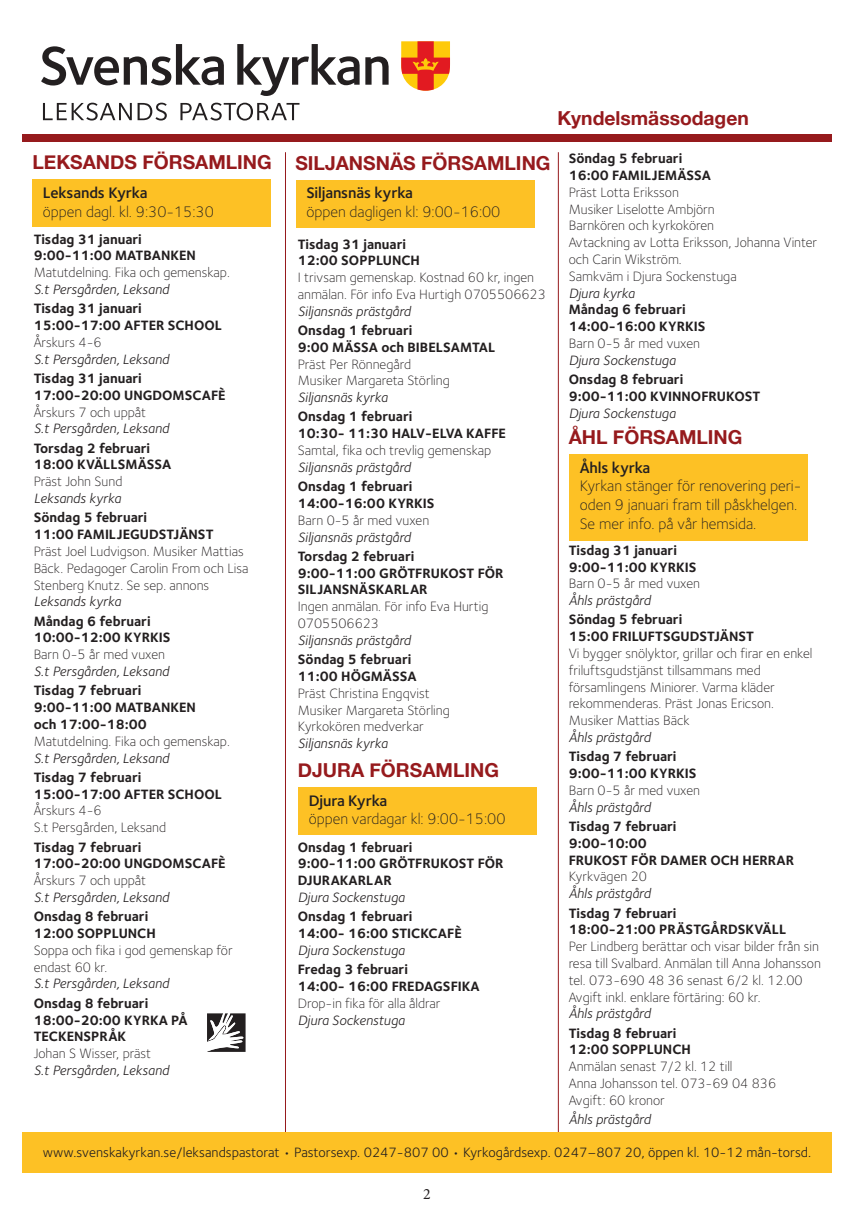
<style>
.page{position:relative;width:854px;height:1216px;background:#fff}
.page>*{position:absolute;margin:0;border:0;box-sizing:border-box;transform-origin:0 0}
.t1{font:700 19.25px "Helvetica Neue";color:#961a1d}
.t2{font:300 15.75px/18.9px "Foundry Sterling OT3";color:#231f20}
.t3{font:15.75px "Minion Pro";color:#231f20}
.t4{font:700 14px/16.8px "Foundry Sterling OT3";color:#231f20}
.t5{font:300 14px/16.8px "Foundry Sterling OT3";color:#231f20}
.t6{font:14px "Foundry Sterling OT3";color:#231f20}
.t7{font:italic 14px "Foundry Sterling OT3";color:#231f20}
.s1{font-weight:600}
.s2{font-weight:300}
.s3{font-weight:400;font-style:italic}
.s4{font-weight:700}
</style>
<div class="page">
<hr style="left:285px;top:152px;width:1px;height:1011px;background:#961a1d">
<div style="left:32px;top:179px;width:239px;height:48px;background:#fdc125"></div>
<svg style="left:43px;top:103px;width:124px;height:17px"></svg>
<svg style="left:180px;top:103px;width:119px;height:17px"></svg>
<svg style="left:365px;top:56px;width:23px;height:29px"></svg>
<svg style="left:41px;top:44px;width:183px;height:41px"></svg>
<svg style="left:237px;top:44px;width:122px;height:52px"></svg>
<svg style="left:401px;top:41px;width:49px;height:50px;background:#f07a30"></svg>
<hr style="left:558px;top:152px;width:1px;height:1011px;background:#961a1d">
<div style="left:298px;top:787px;width:238px;height:47px;background:#fdc125"></div>
<div style="left:296px;top:180px;width:238px;height:47px;background:#fdc125"></div>
<div style="left:22px;top:134px;width:809px;height:7px;background:#961a1d"></div>
<div style="left:22px;top:1131px;width:809px;height:41px;background:#fdc125"></div>
<svg style="left:207px;top:1013px;width:38px;height:38px"></svg>
<div style="left:569px;top:454px;width:238px;height:86px;background:#fdc125"></div>
<p class="t1" style="left:32px;top:146px;width:241px">LEKSANDS FÖRSAMLING</p>
<p class="t2" style="left:43px;top:182px;width:172px"><span class="s1">Leksands Kyrka<br></span>öppen dagl. kl. 9:30-15:30</p>
<p class="t4" style="left:34px;top:230px;width:198px">Tisdag 31 januari<br>9:00-11:00 MATBANKEN<br><span class="s2">Matutdelning. Fika och gemenskap.<br></span><span class="s3">S.t Persgården, Leksand</span></p>
<p class="t4" style="left:34px;top:299px;width:190px">Tisdag 31 januari<br>15:00-17:00 AFTER SCHOOL<br><span class="s2">Årskurs 4-6<br></span><span class="s3">S.t Persgården, Leksand</span></p>
<p class="t4" style="left:34px;top:369px;width:193px">Tisdag 31 januari<br>17:00-20:00 UNGDOMSCAFÈ<br><span class="s2">Årskurs 7 och uppåt<br></span><span class="s3">S.t Persgården, Leksand</span></p>
<p class="t4" style="left:34px;top:439px;width:139px">Torsdag 2 februari<br>18:00 KVÄLLSMÄSSA<br><span class="s2">Präst John Sund<br></span><span class="s3">Leksands kyrka</span></p>
<p class="t5" style="left:34px;top:508px;width:216px"><span class="s4">Söndag 5 februari<br>11:00 FAMILJEGUDSTJÄNST<br></span>Präst Joel Ludvigson. Musiker Mattias<br>Bäck. Pedagoger Carolin From och Lisa<br>Stenberg Knutz. Se sep. annons<br><span class="s3">Leksands kyrka</span></p>
<p class="t4" style="left:34px;top:611px;width:138px">Måndag 6 februari<br>10:00-12:00 KYRKIS<br><span class="s2">Barn 0-5 år med vuxen<br></span><span class="s3">S.t Persgården, Leksand</span></p>
<p class="t4" style="left:34px;top:681px;width:198px">Tisdag 7 februari<br>9:00-11:00 MATBANKEN<br>och 17:00-18:00<br><span class="s2">Matutdelning. Fika och gemenskap.<br></span><span class="s3">S.t Persgården, Leksand</span></p>
<p class="t4" style="left:34px;top:768px;width:190px">Tisdag 7 februari<br>15:00-17:00 AFTER SCHOOL<br><span class="s2">Årskurs 4-6<br>S.t Persgården, Leksand</span></p>
<p class="t4" style="left:34px;top:837px;width:193px">Tisdag 7 februari<br>17:00-20:00 UNGDOMSCAFÈ<br><span class="s2">Årskurs 7 och uppåt<br></span><span class="s3">S.t Persgården, Leksand</span></p>
<p class="t5" style="left:34px;top:907px;width:200px"><span class="s4">Onsdag 8 februari<br>12:00 SOPPLUNCH<br></span>Soppa och fika i god gemenskap för endast 60 kr.<br><span class="s3">S.t Persgården, Leksand</span></p>
<p class="t4" style="left:34px;top:993px;width:155px">Onsdag 8 februari<br>18:00-20:00 KYRKA PÅ<br>TECKENSPRÅK<br><span class="s2">Johan S Wisser, präst<br></span><span class="s3">S.t Persgården, Leksand</span></p>
<p class="t1" style="left:557px;top:103px;width:193px">Kyndelsmässodagen</p>
<p class="t1" style="left:295px;top:148px;width:256px">SILJANSNÄS FÖRSAMLING</p>
<p class="t2" style="left:306px;top:183px;width:195px"><span class="s1">Siljansnäs kyrka<br></span>öppen dagligen kl: 9:00-16:00</p>
<p class="t5" style="left:298px;top:234px;width:249px"><span class="s4">Tisdag 31 januari<br>12:00 SOPPLUNCH<br></span>I trivsam gemenskap. Kostnad 60 kr, ingen anmälan. För info Eva Hurtigh 0705506623<br><span class="s3">Siljansnäs prästgård</span></p>
<p class="t5" style="left:298px;top:321px;width:199px"><span class="s4">Onsdag 1 februari<br>9:00 MÄSSA och BIBELSAMTAL<br></span>Präst Per Rönnegård<br>Musiker Margareta Störling<br><span class="s3">Siljansnäs kyrka</span></p>
<p class="t4" style="left:298px;top:407px;width:209px">Onsdag 1 februari<br>10:30- 11:30 HALV-ELVA KAFFE<br><span class="s2">Samtal, fika och trevlig gemenskap<br></span><span class="s3">Siljansnäs prästgård</span></p>
<p class="t4" style="left:298px;top:477px;width:138px">Onsdag 1 februari<br>14:00-16:00 KYRKIS<br><span class="s2">Barn 0-5 år med vuxen<br></span><span class="s3">Siljansnäs prästgård</span></p>
<p class="t4" style="left:298px;top:547px;width:207px">Torsdag 2 februari<br>9:00-11:00 GRÖTFRUKOST FÖR<br>SILJANSNÄSKARLAR<br><span class="s2">Ingen anmälan. För info Eva Hurtig<br>0705506623<br></span><span class="s3">Siljansnäs prästgård</span></p>
<p class="t5" style="left:298px;top:650px;width:153px"><span class="s4">Söndag 5 februari<br>11:00 HÖGMÄSSA<br></span>Präst Christina Engqvist<br>Musiker Margareta Störling<br>Kyrkokören medverkar<br><span class="s3">Siljansnäs kyrka</span></p>
<p class="t1" style="left:298px;top:755px;width:203px">DJURA FÖRSAMLING</p>
<p class="t2" style="left:309px;top:790px;width:198px"><span class="s1">Djura Kyrka<br></span>öppen vardagar kl: 9:00-15:00</p>
<p class="t4" style="left:298px;top:837px;width:207px">Onsdag 1 februari<br>9:00-11:00 GRÖTFRUKOST FÖR<br>DJURAKARLAR<br><span class="s3">Djura Sockenstuga</span></p>
<p class="t4" style="left:298px;top:907px;width:165px">Onsdag 1 februari<br>14:00- 16:00 STICKCAFÈ<br><span class="s3">Djura Sockenstuga</span></p>
<p class="t4" style="left:298px;top:960px;width:183px">Fredag 3 februari<br>14:00- 16:00 FREDAGSFIKA<br><span class="s2">Drop-in fika för alla åldrar<br></span><span class="s3">Djura Sockenstuga</span></p>
<p class="t5" style="left:568px;top:149px;width:250px"><span class="s4">Söndag 5 februari<br>16:00 FAMILJEMÄSSA<br></span>Präst Lotta Eriksson<br>Musiker Liselotte Ambjörn<br>Barnkören och kyrkokören<br>Avtackning av Lotta Eriksson, Johanna Vinter och Carin Wikström.<br>Samkväm i Djura Sockenstuga<br><span class="s3">Djura kyrka<br></span><span class="s4">Måndag 6 februari<br>14:00-16:00 KYRKIS<br></span>Barn 0-5 år med vuxen<br><span class="s3">Djura Sockenstuga</span></p>
<p class="t4" style="left:568px;top:370px;width:193px">Onsdag 8 februari<br>9:00-11:00 KVINNOFRUKOST<br><span class="s3">Djura Sockenstuga</span></p>
<p class="t1" style="left:568px;top:422px;width:175px">ÅHL FÖRSAMLING</p>
<p class="t2" style="left:579px;top:457px;width:223px"><span class="s1">Åhls kyrka<br></span>Kyrkan stänger för renovering peri&shy;oden 9 januari fram till påskhelgen.<br>Se mer info. på vår hemsida.</p>
<p class="t4" style="left:568px;top:541px;width:133px">Tisdag 31 januari<br>9:00-11:00 KYRKIS<br><span class="s2">Barn 0-5 år med vuxen<br></span><span class="s3">Åhls prästgård</span></p>
<p class="t5" style="left:568px;top:610px;width:245px"><span class="s4">Söndag 5 februari<br>15:00 FRILUFTSGUDSTJÄNST<br></span>Vi bygger snölyktor, grillar och firar en enkel friluftsgudstjänst tillsammans med församlingens Miniorer. Varma kläder rekommenderas. Präst Jonas Ericson.<br>Musiker Mattias Bäck<br><span class="s3">Åhls prästgård</span></p>
<p class="t4" style="left:568px;top:747px;width:133px">Tisdag 7 februari<br>9:00-11:00 KYRKIS<br><span class="s2">Barn 0-5 år med vuxen<br></span><span class="s3">Åhls prästgård</span></p>
<p class="t4" style="left:568px;top:817px;width:227px">Tisdag 7 februari<br>9:00-10:00<br>FRUKOST FÖR DAMER OCH HERRAR<br><span class="s2">Kyrkvägen 20<br></span><span class="s3">Åhls prästgård</span></p>
<p class="t5" style="left:568px;top:903px;width:253px"><span class="s4">Tisdag 7 februari<br>18:00-21:00 PRÄSTGÅRDSKVÄLL<br></span>Per Lindberg berättar och visar bilder från sin resa till Svalbard. Anmälan till Anna Johansson tel. 073-690 48 36 senast 6/2 kl. 12.00<br>Avgift inkl. enklare förtäring: 60 kr.<br><span class="s3">Åhls prästgård</span></p>
<p class="t5" style="left:568px;top:1023px;width:209px"><span class="s4">Tisdag 8 februari<br>12:00 SOPPLUNCH<br></span>Anmälan senast 7/2 kl. 12 till<br>Anna Johansson tel. 073-69 04 836<br>Avgift: 60 kronor</p>
<p class="t7" style="left:568px;top:1108px;width:83px">Åhls prästgård</p>
<p class="t6" style="left:43px;top:1142px;width:769px">www.svenskakyrkan.se/leksandspastorat • Pastorsexp. 0247-807 00 • Kyrkogårdsexp. 0247–807 20, öppen kl. 10-12 mån-torsd.</p>
<p class="t3" style="left:423px;top:1183px;width:9px">2</p>
</div>
